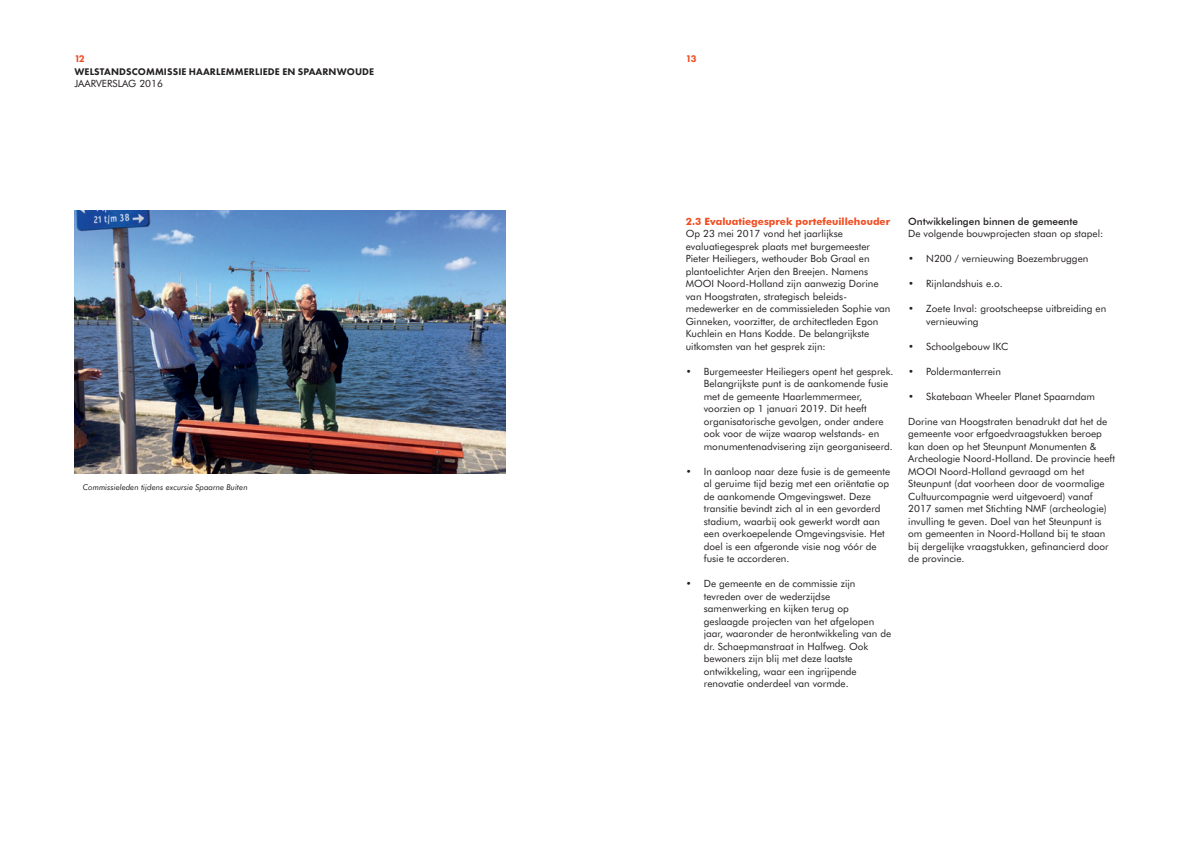
<style>
.page{position:relative;width:1191px;height:842px;background:#fff}
.page>*{position:absolute;margin:0;border:0;box-sizing:border-box;transform-origin:0 0}
.t1{font:10px/12.5px "Futura BT";color:#231f20}
.t2{font:800 10px "Futura PT";letter-spacing:.01em;color:#231f20}
.t3{font:700 10px "Futura BT";color:#f04d22}
.t4{font:500 10px "Futura BT";color:#231f20}
.t5{font:800 10px "Futura PT";color:#f04d22}
.t6{font:italic 8px "Futura BT";color:#231f20}
</style>
<div class="page">
<img style="left:74px;top:211px;width:431px;height:262px">
<p class="t5" style="left:74px;top:53px;width:12px">12</p>
<p class="t5" style="left:686px;top:53px;width:13px">13</p>
<p class="t2" style="left:74px;top:65px;width:301px">WELSTANDSCOMMISSIE HAARLEMMERLIEDE EN SPAARNWOUDE</p>
<p class="t1" style="left:74px;top:77px;width:90px">JAARVERSLAG 2016</p>
<p class="t6" style="left:83px;top:482px;width:166px">Commissieleden tijdens excursie Spaarne Buiten</p>
<p class="t3" style="left:686px;top:215px;width:206px">2.3 Evaluatiegesprek portefeuillehouder</p>
<p class="t1" style="left:686px;top:227px;width:206px">Op 23 mei 2017 vond het jaarlijkse evaluatiegesprek plaats met burgemeester Pieter Heiliegers, wethouder Bob Graal en plantoelichter Arjen den Breejen. Namens MOOI Noord-Holland zijn aanwezig Dorine van Hoogstraten, strategisch beleids&shy;medewerker en de commissieleden Sophie van Ginneken, voorzitter, de architectleden Egon Kuchlein en Hans Kodde. De belangrijkste uitkomsten van het gesprek zijn:</p>
<p class="t1" style="left:704px;top:365px;width:191px;text-indent:-18px">• Burgemeester Heiliegers opent het gesprek.<br>Belangrijkste punt is de aankomende fusie met de gemeente Haarlemmermeer, voorzien op 1 januari 2019. Dit heeft organisatorische gevolgen, onder andere ook voor de wijze waarop welstands- en monumentenadvisering zijn georganiseerd.</p>
<p class="t1" style="left:704px;top:465px;width:188px;text-indent:-18px">• In aanloop naar deze fusie is de gemeente al geruime tijd bezig met een oriëntatie op de aankomende Omgevingswet. Deze transitie bevindt zich al in een gevorderd stadium, waarbij ook gewerkt wordt aan een overkoepelende Omgevingsvisie. Het doel is een afgeronde visie nog vóór de fusie te accorderen.</p>
<p class="t1" style="left:704px;top:577px;width:189px;text-indent:-18px">• De gemeente en de commissie zijn tevreden over de wederzijdse samenwerking en kijken terug op geslaagde projecten van het afgelopen jaar, waaronder de herontwikkeling van de dr. Schaepmanstraat in Halfweg. Ook bewoners zijn blij met deze laatste ontwikkeling, waar een ingrijpende renovatie onderdeel van vormde.</p>
<p class="t4" style="left:908px;top:215px;width:171px">Ontwikkelingen binnen de gemeente</p>
<p class="t1" style="left:908px;top:227px;width:196px">De volgende bouwprojecten staan op stapel:</p>
<p class="t1" style="left:908px;top:252px;width:182px">• N200 / vernieuwing Boezembruggen</p>
<p class="t1" style="left:908px;top:277px;width:96px">• Rijnlandshuis e.o.</p>
<p class="t1" style="left:926px;top:302px;width:181px;text-indent:-18px">• Zoete Inval: grootscheepse uitbreiding en vernieuwing</p>
<p class="t1" style="left:908px;top:340px;width:101px">• Schoolgebouw IKC</p>
<p class="t1" style="left:908px;top:365px;width:94px">• Poldermanterrein</p>
<p class="t1" style="left:908px;top:390px;width:188px">• Skatebaan Wheeler Planet Spaarndam</p>
<p class="t1" style="left:908px;top:415px;width:208px">Dorine van Hoogstraten benadrukt dat het de gemeente voor erfgoedvraagstukken beroep kan doen op het Steunpunt Monumenten &amp; Archeologie Noord-Holland. De provincie heeft MOOI Noord-Holland gevraagd om het Steunpunt (dat voorheen door de voormalige Cultuurcompagnie werd uitgevoerd) vanaf 2017 samen met Stichting NMF (archeologie) invulling te geven. Doel van het Steunpunt is om gemeenten in Noord-Holland bij te staan bij dergelijke vraagstukken, gefinancierd door de provincie.</p>
</div>
